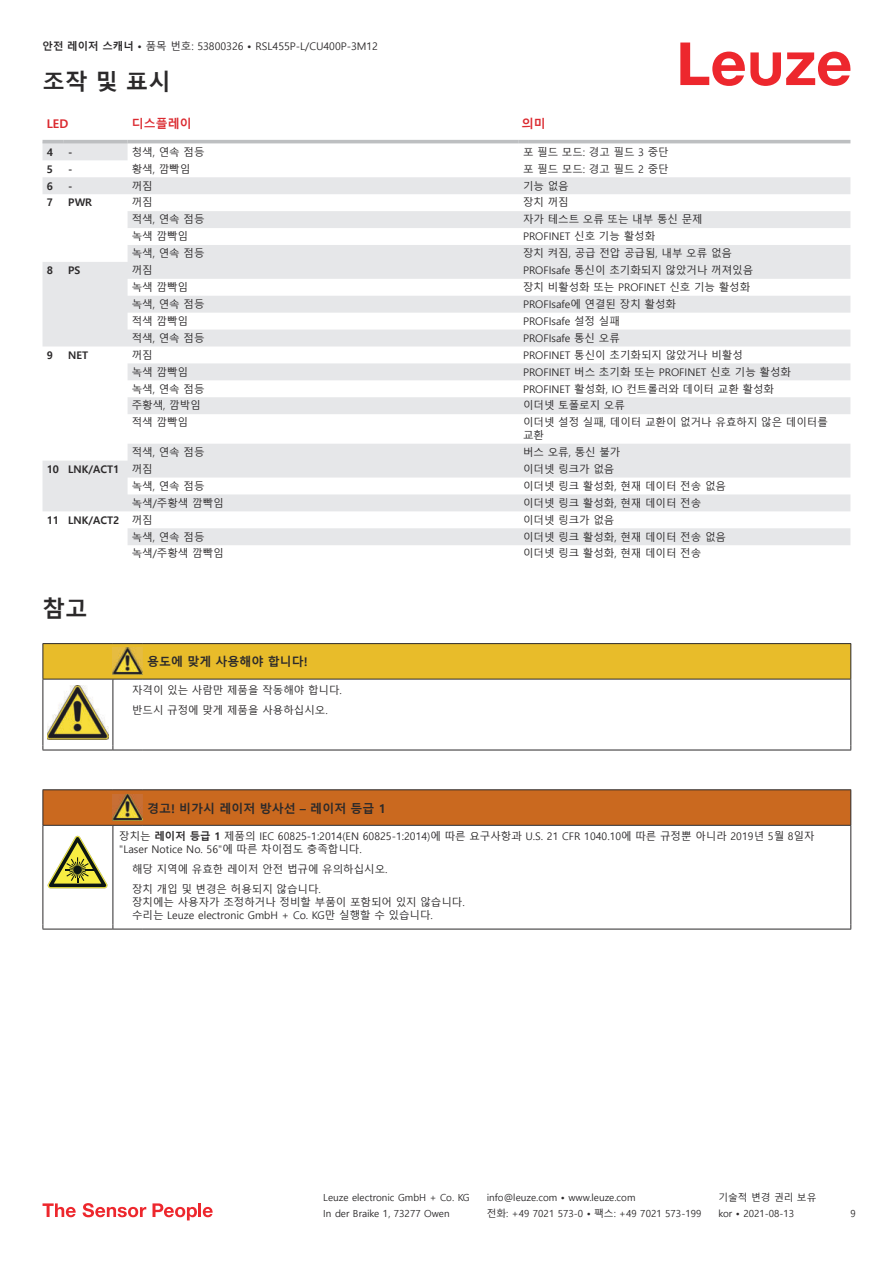
<style>
.page{position:relative;width:893px;height:1263px;background:#fff}
.page>*{position:absolute;margin:0;border:0;box-sizing:border-box;transform-origin:0 0}
.t1{font:700 22.5px "Malgun Gothic";color:#2b292a}
.t2{font:700 12px "Malgun Gothic";color:#2b292a}
.t3{font:700 12px "Malgun Gothic";color:#db2a30}
.t4{font:10.5px/12.6px "Malgun Gothic";color:#2b292a}
.t5{font:700 10.5px "Malgun Gothic";color:#2b292a}
.t6{font:9.75px "Malgun Gothic";color:#2b292a}
.s1{font-weight:700}
.s2{font-weight:400}
</style>
<div class="page">
<svg style="left:680px;top:43px;width:170px;height:43px"></svg>
<svg style="left:43px;top:143px;width:807px;height:402px"></svg>
<hr style="left:43px;top:140px;width:21px;height:3px;background:#bdbfc1">
<hr style="left:64px;top:140px;width:64px;height:3px;background:#bdbfc1">
<hr style="left:128px;top:140px;width:391px;height:3px;background:#bdbfc1">
<hr style="left:519px;top:140px;width:331px;height:3px;background:#bdbfc1">
<svg style="left:43px;top:1203px;width:33px;height:14px"></svg>
<svg style="left:83px;top:1203px;width:63px;height:14px"></svg>
<svg style="left:153px;top:1203px;width:44px;height:17px"></svg>
<hr style="left:198px;top:1203px;width:3px;height:14px;background:#ed272d">
<svg style="left:203px;top:1207px;width:10px;height:10px"></svg>
<svg style="left:44px;top:721px;width:806px;height:29px"></svg>
<hr style="left:43px;top:643px;width:70px;height:1px;background:#2b292a">
<hr style="left:113px;top:643px;width:30px;height:1px;background:#2b292a">
<hr style="left:143px;top:643px;width:708px;height:1px;background:#2b292a">
<hr style="left:43px;top:679px;width:1px;height:66px;background:#2b292a">
<hr style="left:113px;top:679px;width:1px;height:66px;background:#2b292a">
<hr style="left:850px;top:679px;width:1px;height:66px;background:#2b292a">
<hr style="left:43px;top:750px;width:70px;height:1px;background:#2b292a">
<hr style="left:113px;top:750px;width:30px;height:1px;background:#2b292a">
<hr style="left:143px;top:750px;width:708px;height:1px;background:#2b292a">
<img style="left:47px;top:721px;width:61px;height:18px">
<svg style="left:43px;top:644px;width:808px;height:77px"></svg>
<div style="left:44px;top:790px;width:806px;height:35px;background:#ca691f"></div>
<svg style="left:44px;top:826px;width:806px;height:103px"></svg>
<hr style="left:43px;top:789px;width:70px;height:1px;background:#2b292a">
<hr style="left:43px;top:790px;width:1px;height:35px;background:#2b292a">
<hr style="left:43px;top:825px;width:70px;height:1px;background:#2b292a">
<hr style="left:113px;top:789px;width:30px;height:1px;background:#2b292a">
<hr style="left:113px;top:825px;width:30px;height:1px;background:#2b292a">
<hr style="left:143px;top:789px;width:708px;height:1px;background:#2b292a">
<hr style="left:850px;top:790px;width:1px;height:35px;background:#2b292a">
<hr style="left:143px;top:825px;width:708px;height:1px;background:#2b292a">
<hr style="left:43px;top:826px;width:1px;height:98px;background:#2b292a">
<hr style="left:113px;top:826px;width:1px;height:98px;background:#2b292a">
<hr style="left:850px;top:826px;width:1px;height:98px;background:#2b292a">
<hr style="left:43px;top:929px;width:70px;height:1px;background:#2b292a">
<hr style="left:113px;top:929px;width:30px;height:1px;background:#2b292a">
<hr style="left:143px;top:929px;width:708px;height:1px;background:#2b292a">
<img style="left:113px;top:794px;width:30px;height:26px">
<svg style="left:47px;top:836px;width:60px;height:52px"></svg>
<svg style="left:115px;top:826px;width:734px;height:99px"></svg>
<p class="t4" style="left:43px;top:40px;width:337px"><span class="s1">안전 레이저 스캐너 •</span> 품목 번호: 53800326 <span class="s1">•</span> RSL455P-L/CU400P-3M12</p>
<h1 class="t1" style="left:43px;top:69px;width:130px">조작 및 표시</h1>
<p class="t3" style="left:47px;top:117px;width:23px">LED</p>
<p class="t3" style="left:132px;top:116px;width:61px">디스플레이</p>
<p class="t3" style="left:522px;top:116px;width:25px">의미</p>
<p class="t5" style="left:47px;top:146px;width:8px">4</p>
<p class="t5" style="left:68px;top:146px;width:6px">-</p>
<p class="t4" style="left:132px;top:146px;width:74px">청색, 연속 점등</p>
<p class="t4" style="left:523px;top:146px;width:147px">포 필드 모드: 경고 필드 3 중단</p>
<p class="t5" style="left:47px;top:163px;width:8px">5</p>
<p class="t5" style="left:68px;top:163px;width:6px">-</p>
<p class="t4" style="left:132px;top:163px;width:60px">황색, 깜빡임</p>
<p class="t4" style="left:523px;top:163px;width:147px">포 필드 모드: 경고 필드 2 중단</p>
<p class="t5" style="left:47px;top:179px;width:8px">6</p>
<p class="t5" style="left:68px;top:179px;width:6px">-</p>
<p class="t4" style="left:132px;top:180px;width:22px">꺼짐</p>
<p class="t4" style="left:523px;top:180px;width:47px">기능 없음</p>
<p class="t5" style="left:47px;top:196px;width:8px">7</p>
<p class="t5" style="left:68px;top:197px;width:26px">PWR</p>
<p class="t4" style="left:132px;top:197px;width:22px">꺼짐</p>
<p class="t4" style="left:523px;top:197px;width:47px">장치 꺼짐</p>
<p class="t4" style="left:132px;top:213px;width:74px">적색, 연속 점등</p>
<p class="t4" style="left:523px;top:213px;width:181px">자가 테스트 오류 또는 내부 통신 문제</p>
<p class="t4" style="left:132px;top:230px;width:58px">녹색 깜빡임</p>
<p class="t4" style="left:523px;top:230px;width:134px">PROFINET 신호 기능 활성화</p>
<p class="t4" style="left:132px;top:247px;width:74px">녹색, 연속 점등</p>
<p class="t4" style="left:523px;top:247px;width:210px">장치 켜짐, 공급 전압 공급됨, 내부 오류 없음</p>
<p class="t5" style="left:47px;top:264px;width:8px">8</p>
<p class="t5" style="left:68px;top:264px;width:14px">PS</p>
<p class="t4" style="left:132px;top:264px;width:22px">꺼짐</p>
<p class="t4" style="left:523px;top:264px;width:232px">PROFIsafe 통신이 초기화되지 않았거나 꺼져있음</p>
<p class="t4" style="left:132px;top:281px;width:58px">녹색 깜빡임</p>
<p class="t4" style="left:523px;top:281px;width:229px">장치 비활성화 또는 PROFINET 신호 기능 활성화</p>
<p class="t4" style="left:132px;top:298px;width:74px">녹색, 연속 점등</p>
<p class="t4" style="left:523px;top:298px;width:155px">PROFIsafe에 연결된 장치 활성화</p>
<p class="t4" style="left:132px;top:315px;width:58px">적색 깜빡임</p>
<p class="t4" style="left:523px;top:315px;width:98px">PROFIsafe 설정 실패</p>
<p class="t4" style="left:132px;top:332px;width:74px">적색, 연속 점등</p>
<p class="t4" style="left:523px;top:332px;width:98px">PROFIsafe 통신 오류</p>
<p class="t5" style="left:47px;top:349px;width:8px">9</p>
<p class="t5" style="left:68px;top:349px;width:22px">NET</p>
<p class="t4" style="left:132px;top:349px;width:22px">꺼짐</p>
<p class="t4" style="left:523px;top:349px;width:221px">PROFINET 통신이 초기화되지 않았거나 비활성</p>
<p class="t4" style="left:132px;top:366px;width:58px">녹색 깜빡임</p>
<p class="t4" style="left:523px;top:366px;width:269px">PROFINET 버스 초기화 또는 PROFINET 신호 기능 활성화</p>
<p class="t4" style="left:132px;top:383px;width:74px">녹색, 연속 점등</p>
<p class="t4" style="left:523px;top:383px;width:252px">PROFINET 활성화, IO 컨트롤러와 데이터 교환 활성화</p>
<p class="t4" style="left:132px;top:400px;width:70px">주황색, 깜박임</p>
<p class="t4" style="left:523px;top:400px;width:103px">이더넷 토폴로지 오류</p>
<p class="t4" style="left:132px;top:416px;width:58px">적색 깜빡임</p>
<p class="t4" style="left:523px;top:416px;width:306px">이더넷 설정 실패, 데이터 교환이 없거나 유효하지 않은 데이터를 교환</p>
<p class="t4" style="left:132px;top:446px;width:74px">적색, 연속 점등</p>
<p class="t4" style="left:523px;top:446px;width:99px">버스 오류, 통신 불가</p>
<p class="t5" style="left:47px;top:463px;width:108px">10 LNK/ACT1 <span class="s2">꺼짐</span></p>
<p class="t4" style="left:523px;top:463px;width:93px">이더넷 링크가 없음</p>
<p class="t4" style="left:132px;top:480px;width:74px">녹색, 연속 점등</p>
<p class="t4" style="left:523px;top:480px;width:204px">이더넷 링크 활성화, 현재 데이터 전송 없음</p>
<p class="t4" style="left:132px;top:497px;width:93px">녹색/주황색 깜빡임</p>
<p class="t4" style="left:523px;top:497px;width:180px">이더넷 링크 활성화, 현재 데이터 전송</p>
<p class="t5" style="left:47px;top:514px;width:108px">11 LNK/ACT2 <span class="s2">꺼짐</span></p>
<p class="t4" style="left:523px;top:514px;width:93px">이더넷 링크가 없음</p>
<p class="t4" style="left:132px;top:531px;width:74px">녹색, 연속 점등</p>
<p class="t4" style="left:523px;top:531px;width:204px">이더넷 링크 활성화, 현재 데이터 전송 없음</p>
<p class="t4" style="left:132px;top:547px;width:93px">녹색/주황색 깜빡임</p>
<p class="t4" style="left:523px;top:547px;width:180px">이더넷 링크 활성화, 현재 데이터 전송</p>
<h1 class="t1" style="left:43px;top:595px;width:46px">참고</h1>
<p class="t2" style="left:147px;top:655px;width:162px">용도에 맞게 사용해야 합니다!</p>
<p class="t4" style="left:132px;top:680px;width:211px;line-height:20.2px">자격이 있는 사람만 제품을 작동해야 합니다. 반드시 규정에 맞게 제품을 사용하십시오.</p>
<p class="t2" style="left:147px;top:801px;width:240px">경고! 비가시 레이저 방사선 – 레이저 등급 1</p>
<p class="t4" style="left:119px;top:830px;width:697px">장치는 <span class="s1">레이저 등급 1</span> 제품의 IEC 60825-1:2014(EN 60825-1:2014)에 따른 요구사항과 U.S. 21 CFR 1040.10에 따른 규정뿐 아니라 2019년 5월 8일자 "Laser Notice No. 56"에 따른 차이점도 충족합니다.</p>
<p class="t4" style="left:132px;top:859px;width:257px;line-height:20.2px">해당 지역에 유효한 레이저 안전 법규에 유의하십시오. 장치 개입 및 변경은 허용되지 않습니다.</p>
<p class="t4" style="left:132px;top:896px;width:334px">장치에는 사용자가 조정하거나 정비할 부품이 포함되어 있지 않습니다. 수리는 Leuze electronic GmbH + Co. KG만 실행할 수 있습니다.</p>
<p class="t6" style="left:323px;top:1192px;width:148px">Leuze electronic GmbH + Co. KG</p>
<p class="t6" style="left:487px;top:1192px;width:150px">info@leuze.com • www.leuze.com</p>
<p class="t6" style="left:718px;top:1192px;width:100px">기술적 변경 권리 보유</p>
<p class="t6" style="left:323px;top:1208px;width:128px">In der Braike 1, 73277 Owen</p>
<p class="t6" style="left:487px;top:1208px;width:216px">전화: +49 7021 573-0 • 팩스: +49 7021 573-199</p>
<p class="t6" style="left:718px;top:1208px;width:77px">kor • 2021-08-13</p>
<p class="t6" style="left:850px;top:1208px;width:7px">9</p>
</div>
